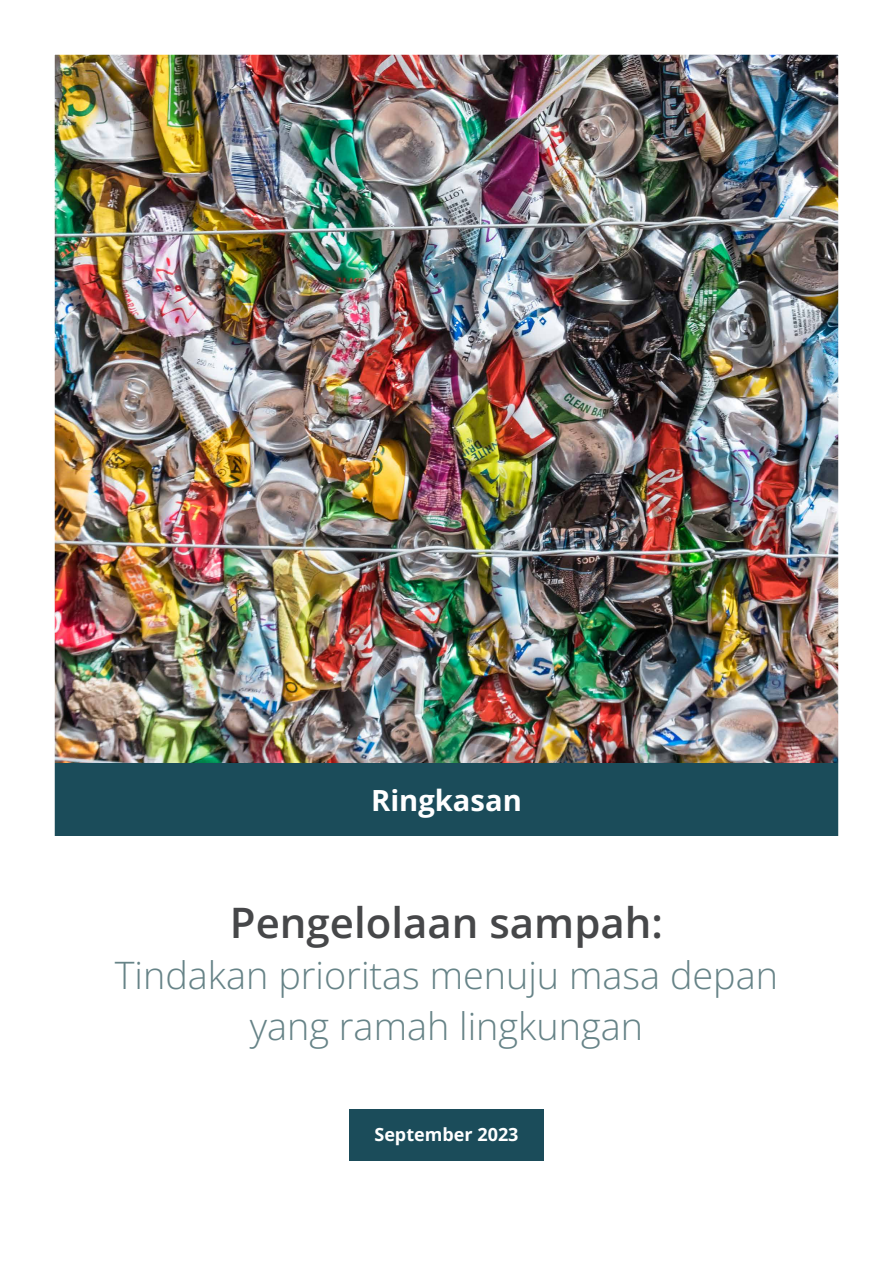
<style>
.page{position:relative;width:893px;height:1263px;background:#fff}
.page>*{position:absolute;margin:0;border:0;box-sizing:border-box;transform-origin:0 0}
.t1{font:600 42px "Open Sans";color:#464749}
.t2{font:300 37.8px/51px "Open Sans";color:#668387;text-align:center}
.t3{font:700 29.1px "Open Sans";color:#fff}
.t4{font:700 18px "Open Sans";color:#fff}
</style>
<div class="page">
<img style="left:54px;top:54px;width:785px;height:1107px">
<p class="t3" style="left:371px;top:780px;width:152px">Ringkasan</p>
<p class="t1" style="left:230px;top:894px;width:435px">Pengelolaan sampah:</p>
<p class="t2" style="left:115px;top:949px;width:665px">Tindakan prioritas menuju masa depan yang ramah lingkungan</p>
<p class="t4" style="left:374px;top:1121px;width:146px">September 2023</p>
</div>
